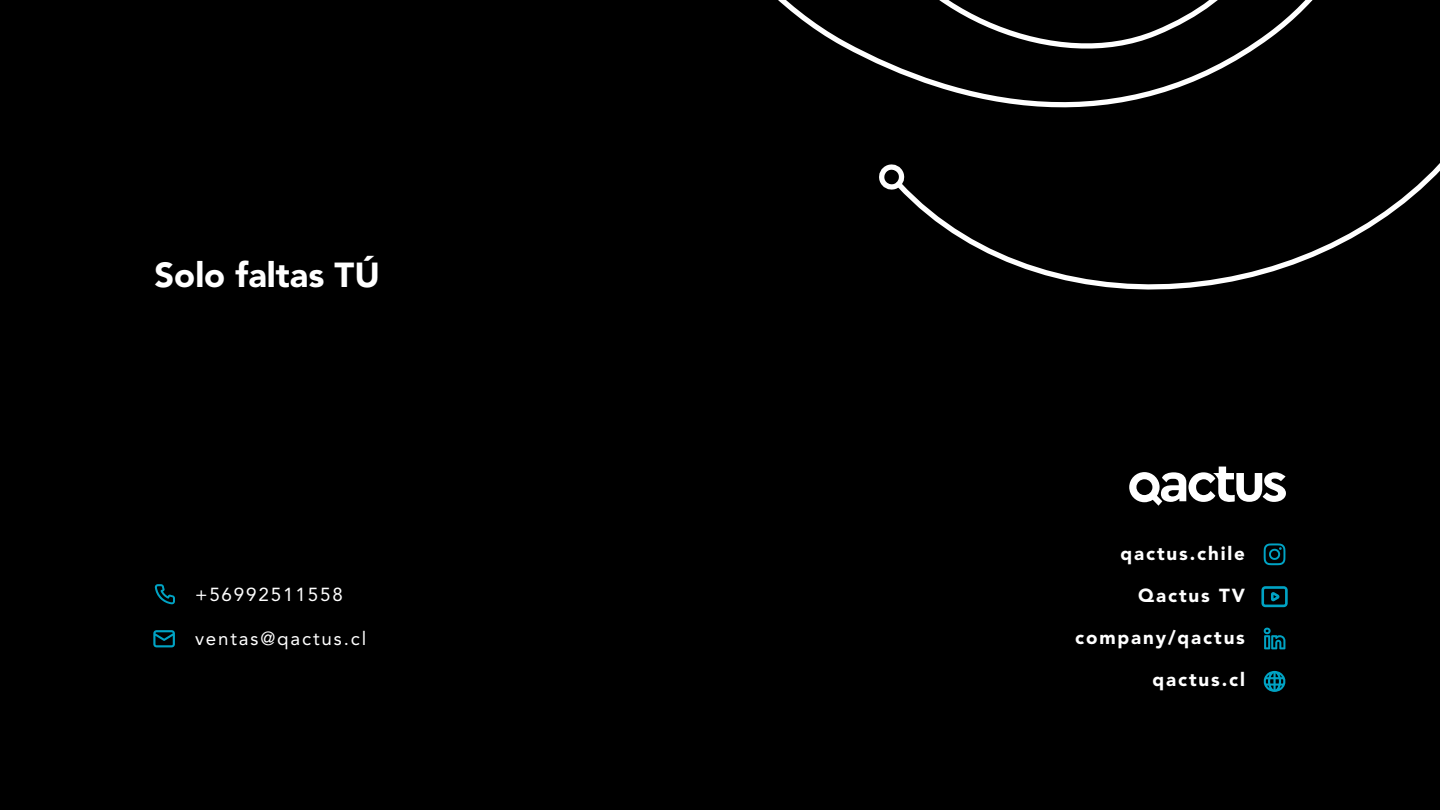
<style>
.page{position:relative;width:1440px;height:810px;background:#000}
.page>*{position:absolute;margin:0;border:0;box-sizing:border-box;transform-origin:0 0}
.t1{font:900 34.5px "Avenir LT Std";color:#fff}
.t2{font:900 18.75px "Avenir LT Std";letter-spacing:.1em;color:#fff}
.t3{font:18.75px "Avenir LT Std";letter-spacing:.1em;color:#fff}
</style>
<div class="page">
<svg style="left:778px;top:0;width:662px;height:290px"></svg>
<svg style="left:880px;top:161px;width:26px;height:31px"></svg>
<svg style="left:1129px;top:467px;width:157px;height:39px"></svg>
<svg style="left:153px;top:630px;width:22px;height:17px"></svg>
<svg style="left:155px;top:584px;width:20px;height:20px"></svg>
<svg style="left:1264px;top:543px;width:21px;height:22px"></svg>
<svg style="left:1264px;top:628px;width:21px;height:21px"></svg>
<svg style="left:1264px;top:671px;width:21px;height:21px"></svg>
<svg style="left:1261px;top:586px;width:27px;height:21px"></svg>
<h1 class="t1" style="left:154px;top:254px;width:227px">Solo faltas TÚ</h1>
<p class="t3" style="left:195px;top:584px;width:149px">+56992511558</p>
<p class="t3" style="left:195px;top:627px;width:173px">ventas@qactus.cl</p>
<p class="t2" style="left:1121px;top:542px;width:126px">qactus.chile</p>
<p class="t2" style="left:1138px;top:584px;width:108px">Qactus TV</p>
<p class="t2" style="left:1075px;top:626px;width:171px">company/qactus</p>
<p class="t2" style="left:1153px;top:669px;width:94px">qactus.cl</p>
</div>
